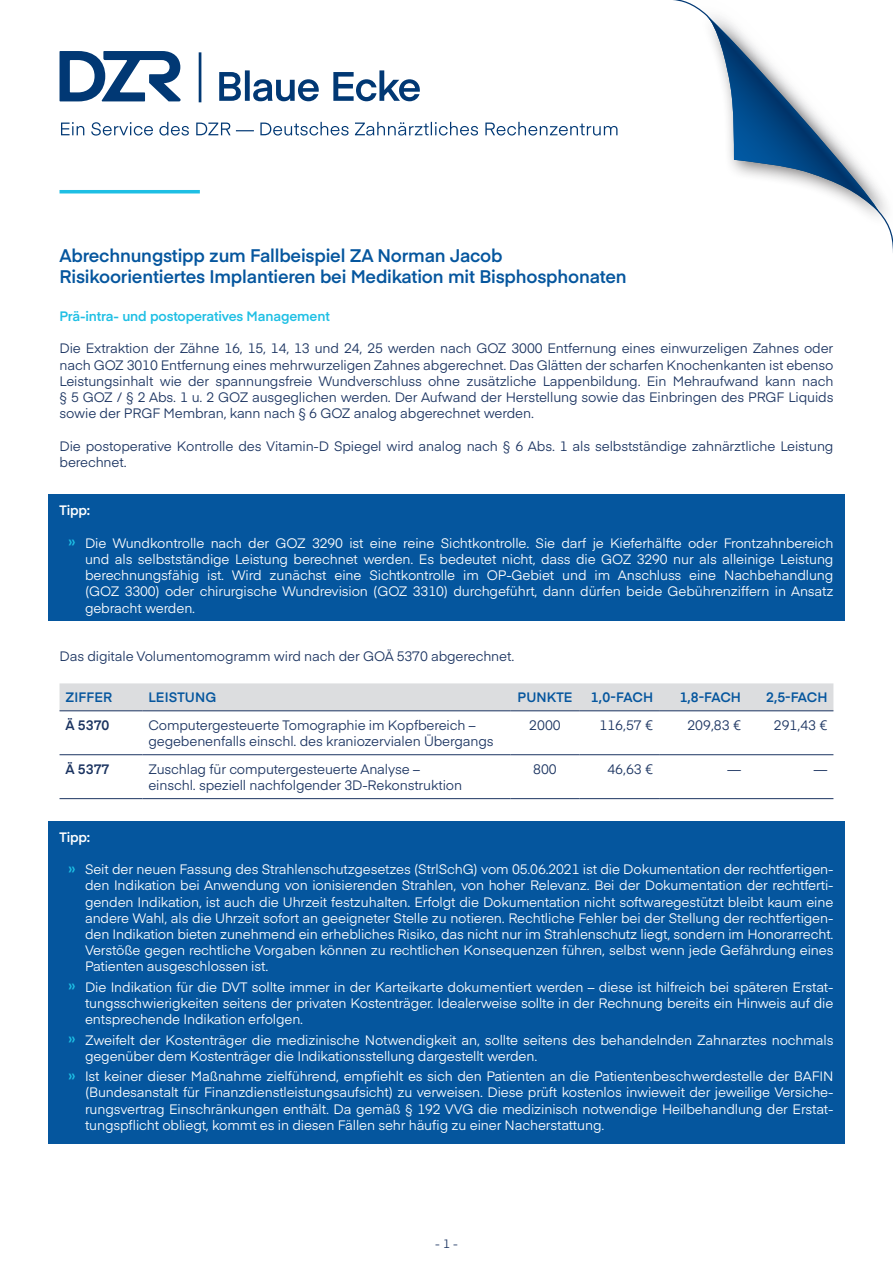
<style>
.page{position:relative;width:893px;height:1263px;background:#fff}
.page>*{position:absolute;margin:0;border:0;box-sizing:border-box;transform-origin:0 0}
.t1{font:600 18px/21.6px "Eina 01";letter-spacing:-.01em;color:#05569e}
.t2{font:13.5px/16.2px "Eina 01";letter-spacing:-.01em;color:#fff;text-align:justify}
.t3{font:13.5px/16.2px "Eina 01";letter-spacing:-.01em;color:#1b3461}
.t4{font:600 13.5px "Eina 01";letter-spacing:.01em;color:#05569e}
.t5{font:600 13.5px "Eina 01";letter-spacing:-.01em;color:#1ebfe4}
.t6{font:600 13.5px "Eina 01";letter-spacing:-.01em;color:#fff}
.t7{font:600 13.5px "Eina 01";color:#1b3461}
.t8{font:12px "Eina 01";color:#1b3461}
.s1{font-weight:600;color:#1ebfe4}
</style>
<div class="page">
<div style="left:48px;top:821px;width:796px;height:323px;background:#05569e"></div>
<div style="left:48px;top:494px;width:797px;height:127px;background:#05569e"></div>
<div style="left:60px;top:683px;width:773px;height:27px;background:#dcdddf"></div>
<hr style="left:60px;top:710px;width:82px;height:1px;background:#1b3461">
<hr style="left:142px;top:710px;width:368px;height:1px;background:#1b3461">
<hr style="left:510px;top:710px;width:70px;height:1px;background:#1b3461">
<hr style="left:580px;top:710px;width:79px;height:1px;background:#1b3461">
<hr style="left:659px;top:710px;width:88px;height:1px;background:#1b3461">
<hr style="left:747px;top:710px;width:86px;height:1px;background:#1b3461">
<hr style="left:60px;top:754px;width:82px;height:1px;background:#1b3461">
<hr style="left:142px;top:754px;width:368px;height:1px;background:#1b3461">
<hr style="left:510px;top:754px;width:70px;height:1px;background:#1b3461">
<hr style="left:580px;top:754px;width:79px;height:1px;background:#1b3461">
<hr style="left:659px;top:754px;width:88px;height:1px;background:#1b3461">
<hr style="left:747px;top:754px;width:86px;height:1px;background:#1b3461">
<hr style="left:60px;top:798px;width:82px;height:1px;background:#1b3461">
<hr style="left:142px;top:798px;width:368px;height:1px;background:#1b3461">
<hr style="left:510px;top:798px;width:70px;height:1px;background:#1b3461">
<hr style="left:580px;top:798px;width:79px;height:1px;background:#1b3461">
<hr style="left:659px;top:798px;width:88px;height:1px;background:#1b3461">
<hr style="left:747px;top:798px;width:86px;height:1px;background:#1b3461">
<svg style="left:61px;top:122px;width:556px;height:14px"></svg>
<svg style="left:705px;top:15px;width:173px;height:196px"></svg>
<svg style="left:60px;top:51px;width:121px;height:50px"></svg>
<svg style="left:219px;top:70px;width:201px;height:31px"></svg>
<hr style="left:199px;top:52px;width:2px;height:50px;background:#013874">
<hr style="left:60px;top:190px;width:140px;height:3px;background:#1ebfe4">
<h1 class="t1" style="left:60px;top:243px;width:569px">Abrechnungstipp zum Fallbeispiel ZA Norman Jacob<br>Risikoorientiertes Implantieren bei Medikation mit Bisphosphonaten</h1>
<p class="t5" style="left:60px;top:306px;width:272px">Prä-intra- und postoperatives Management</p>
<p class="t3" style="left:60px;top:339px;width:775px;text-align:justify">Die Extraktion der Zähne 16, 15, 14, 13 und 24, 25 werden nach GOZ 3000 Entfernung eines einwurzeligen Zahnes oder nach GOZ 3010 Entfernung eines mehrwurzeligen Zahnes abgerechnet. Das Glätten der scharfen Knochenkanten ist ebenso Leistungsinhalt wie der spannungsfreie Wundverschluss ohne zusätzliche Lappenbildung. Ein Mehraufwand kann nach § 5 GOZ / § 2 Abs. 1 u. 2 GOZ ausgeglichen werden. Der Aufwand der Herstellung sowie das Einbringen des PRGF Liquids sowie der PRGF Membran, kann nach § 6 GOZ analog abgerechnet werden.</p>
<p class="t3" style="left:60px;top:437px;width:775px">Die postoperative Kontrolle des Vitamin-D Spiegel wird analog nach § 6 Abs. 1 als selbstständige zahnärztliche Leistung berechnet.</p>
<p class="t6" style="left:60px;top:501px;width:32px">Tipp:</p>
<p class="t2" style="left:85px;top:534px;width:750px;text-indent:-17px"><span class="s1">»</span> Die Wundkontrolle nach der GOZ 3290 ist eine reine Sichtkontrolle. Sie darf je Kieferhälfte oder Frontzahnbereich und als selbstständige Leistung berechnet werden. Es bedeutet nicht, dass die GOZ 3290 nur als alleinige Leistung berechnungsfähig ist. Wird zunächst eine Sichtkontrolle im OP-Gebiet und im Anschluss eine Nachbehandlung (GOZ 3300) oder chirurgische Wundrevision (GOZ 3310) durchgeführt, dann dürfen beide Gebührenziffern in Ansatz gebracht werden.</p>
<p class="t3" style="left:60px;top:647px;width:456px">Das digitale Volumentomogramm wird nach der GOÄ 5370 abgerechnet.</p>
<p class="t4" style="left:66px;top:687px;width:48px">ZIFFER</p>
<p class="t4" style="left:148px;top:687px;width:69px">LEISTUNG</p>
<p class="t4" style="left:517px;top:687px;width:56px">PUNKTE</p>
<p class="t4" style="left:591px;top:687px;width:64px">1,0-FACH</p>
<p class="t4" style="left:680px;top:687px;width:63px">1,8-FACH</p>
<p class="t4" style="left:766px;top:687px;width:63px">2,5-FACH</p>
<p class="t7" style="left:66px;top:715px;width:45px">Ä 5370</p>
<p class="t3" style="left:148px;top:716px;width:347px">Computergesteuerte Tomographie im Kopfbereich – gegebenenfalls einschl. des kraniozervialen Übergangs</p>
<p class="t3" style="left:529px;top:716px;width:33px">2000</p>
<p class="t3" style="left:599px;top:716px;width:55px">116,57 €</p>
<p class="t3" style="left:687px;top:716px;width:55px">209,83 €</p>
<p class="t3" style="left:774px;top:716px;width:55px">291,43 €</p>
<p class="t7" style="left:66px;top:759px;width:45px">Ä 5377</p>
<p class="t3" style="left:148px;top:760px;width:315px">Zuschlag für computergesteuerte Analyse – einschl. speziell nachfolgender 3D-Rekonstruktion</p>
<p class="t3" style="left:533px;top:760px;width:25px">800</p>
<p class="t3" style="left:607px;top:760px;width:47px">46,63 €</p>
<p class="t3" style="left:727px;top:760px;width:15px">—</p>
<p class="t3" style="left:814px;top:760px;width:15px">—</p>
<p class="t6" style="left:60px;top:827px;width:32px">Tipp:</p>
<p class="t2" style="left:85px;top:860px;width:750px;text-indent:-17px"><span class="s1">»</span> Seit der neuen Fassung des Strahlenschutzgesetzes (StrlSchG) vom 05.06.2021 ist die Dokumentation der rechtfertigen&shy;den Indikation bei Anwendung von ionisierenden Strahlen, von hoher Relevanz. Bei der Dokumentation der rechtferti&shy;genden Indikation, ist auch die Uhrzeit festzuhalten. Erfolgt die Dokumentation nicht softwaregestützt bleibt kaum eine andere Wahl, als die Uhrzeit sofort an geeigneter Stelle zu notieren. Rechtliche Fehler bei der Stellung der rechtfertigen&shy;den Indikation bieten zunehmend ein erhebliches Risiko, das nicht nur im Strahlenschutz liegt, sondern im Honorarrecht.<br>Verstöße gegen rechtliche Vorgaben können zu rechtlichen Konsequenzen führen, selbst wenn jede Gefährdung eines Patienten ausgeschlossen ist.</p>
<p class="t2" style="left:85px;top:978px;width:750px;text-indent:-17px"><span class="s1">»</span> Die Indikation für die DVT sollte immer in der Karteikarte dokumentiert werden – diese ist hilfreich bei späteren Erstat&shy;tungsschwierigkeiten seitens der privaten Kostenträger. Idealerweise sollte in der Rechnung bereits ein Hinweis auf die entsprechende Indikation erfolgen.</p>
<p class="t2" style="left:85px;top:1031px;width:750px;text-indent:-17px"><span class="s1">»</span> Zweifelt der Kostenträger die medizinische Notwendigkeit an, sollte seitens des behandelnden Zahnarztes nochmals gegenüber dem Kostenträger die Indikationsstellung dargestellt werden.</p>
<p class="t2" style="left:85px;top:1067px;width:750px;text-indent:-17px"><span class="s1">»</span> Ist keiner dieser Maßnahme zielführend, empfiehlt es sich den Patienten an die Patientenbeschwerdestelle der BAFIN (Bundesanstalt für Finanzdienstleistungsaufsicht) zu verweisen. Diese prüft kostenlos inwieweit der jeweilige Versiche&shy;rungsvertrag Einschränkungen enthält. Da gemäß § 192 VVG die medizinisch notwendige Heilbehandlung der Erstat&shy;tungspflicht obliegt, kommt es in diesen Fällen sehr häufig zu einer Nacherstattung.</p>
<p class="t8" style="left:435px;top:1234px;width:24px">- 1 -</p>
</div>
